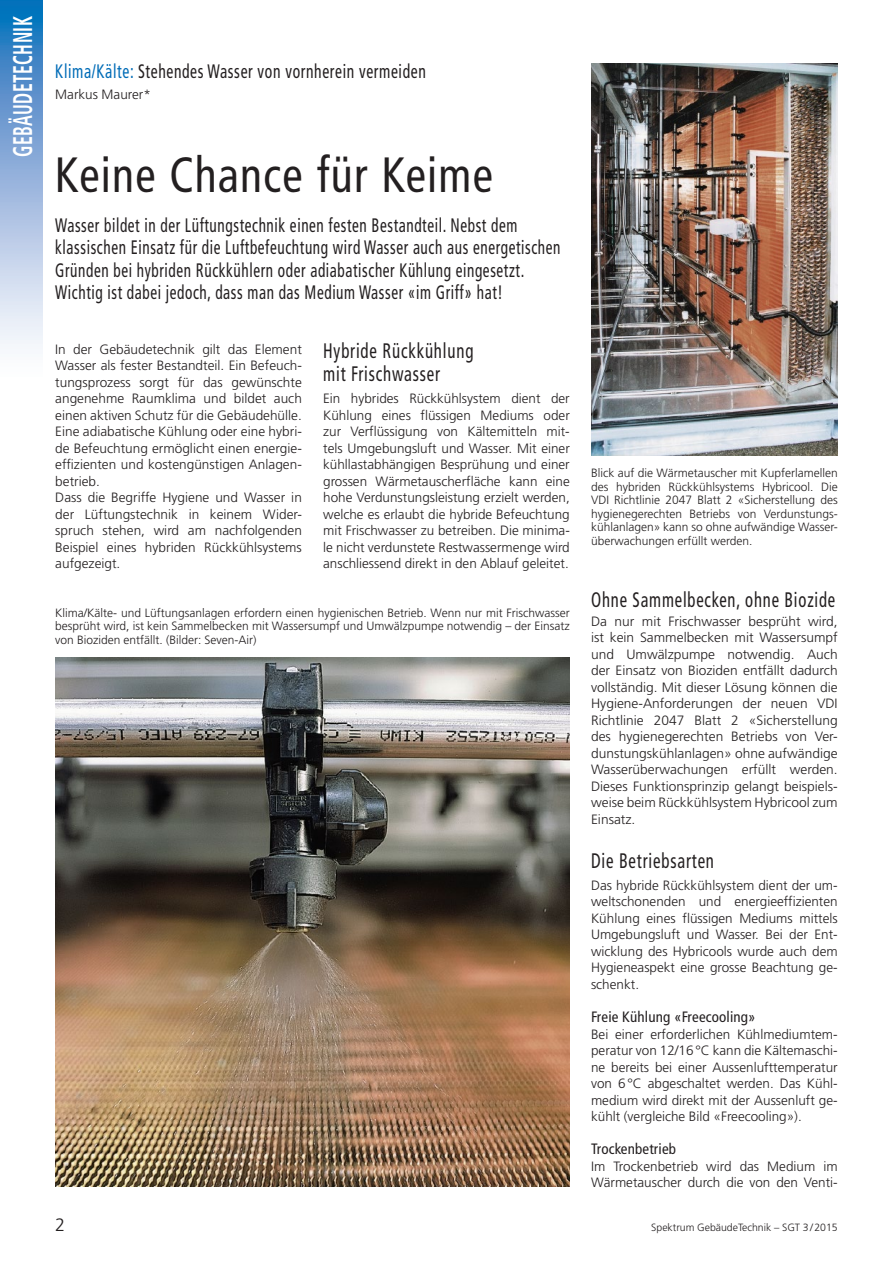
<style>
.page{position:relative;width:893px;height:1263px;background:#fff}
.page>*{position:absolute;margin:0;border:0;box-sizing:border-box;transform-origin:0 0}
.t1{font:condensed 49.5px "Frutiger";letter-spacing:.025em;color:#231f20;scale:.92 1}
.t2{font:700 condensed 27px "Frutiger";letter-spacing:.03em;color:#fff;scale:.65 1}
.t3{font:condensed 21px/22.5px "Frutiger";letter-spacing:.05em;color:#231f20;scale:.8 1}
.t4{font:condensed 21px "Frutiger";letter-spacing:.05em;color:#231f20;scale:.79 1}
.t5{font:condensed 19.5px/22.5px "Frutiger";letter-spacing:.04em;color:#231f20;scale:.78 1}
.t6{font:condensed 19.5px "Frutiger";letter-spacing:.04em;color:#231f20;scale:.8 1}
.t7{font:300 18px "Frutiger";color:#231f20}
.t8{font:condensed 15px "Frutiger";letter-spacing:.01em;color:#231f20}
.t9{font:300 13.5px/16.5px "Frutiger";color:#231f20;text-align:justify}
.t10{font:300 12px/13.5px "Frutiger";color:#231f20;text-align:justify}
.t11{font:300 10.5px "Frutiger";color:#231f20}
.s1{color:#006cb7}
</style>
<div class="page">
<svg style="left:0;top:0;width:43px;height:347px;background:#8ab1da"></svg>
<img style="left:55px;top:657px;width:515px;height:529px">
<img style="left:591px;top:64px;width:247px;height:391px">
<h2 class="t2" style="left:7px;top:157px;width:219px;rotate:-90deg">GEBÄUDETECHNIK</h2>
<h3 class="t6" style="left:55px;top:60px;width:465px"><span class="s1">Klima/Kälte:</span> Stehendes Wasser von vornherein vermeiden</h3>
<p class="t9" style="left:55px;top:86px;width:97px">Markus Maurer*</p>
<h1 class="t1" style="left:55px;top:146px;width:477px">Keine Chance für Keime</h1>
<p class="t5" style="left:55px;top:214px;width:649px">Wasser bildet in der Lüftungstechnik einen festen Bestandteil. Nebst dem klassischen Einsatz für die Luftbefeuchtung wird Wasser auch aus energetischen Gründen bei hybriden Rückkühlern oder adiabatischer Kühlung eingesetzt.<br>Wichtig ist dabei jedoch, dass man das Medium Wasser «im Griff» hat!</p>
<p class="t9" style="left:55px;top:341px;width:248px;text-align:left">In der Gebäudetechnik gilt das Element Wasser als fester Bestandteil. Ein Befeuch&shy;tungsprozess sorgt für das gewünschte angenehme Raumklima und bildet auch einen aktiven Schutz für die Gebäudehülle.<br>Eine adiabatische Kühlung oder eine hybri&shy;de Befeuchtung ermöglicht einen energie&shy;effizienten und kostengünstigen Anlagen&shy;betrieb.<br>Dass die Begriffe Hygiene und Wasser in der Lüftungstechnik in keinem Wider&shy;spruch stehen, wird am nachfolgenden Beispiel eines hybriden Rückkühlsystems aufgezeigt.</p>
<h3 class="t3" style="left:323px;top:340px;width:189px">Hybride Rückkühlung mit Frischwasser</h3>
<p class="t9" style="left:323px;top:390px;width:248px">Ein hybrides Rückkühlsystem dient der Kühlung eines flüssigen Mediums oder zur Verflüssigung von Kältemitteln mit&shy;tels Umgebungsluft und Wasser. Mit einer kühllastabhängigen Besprühung und einer grossen Wärmetauscherfläche kann eine hohe Verdunstungsleistung erzielt werden, welche es erlaubt die hybride Befeuchtung mit Frischwasser zu betreiben. Die minima&shy;le nicht verdunstete Restwassermenge wird anschliessend direkt in den Ablauf geleitet.</p>
<p class="t10" style="left:55px;top:606px;width:516px">Klima/Kälte- und Lüftungsanlagen erfordern einen hygienischen Betrieb. Wenn nur mit Frischwasser besprüht wird, ist kein Sammelbecken mit Wassersumpf und Umwälzpumpe notwendig – der Einsatz von Bioziden entfällt. (Bilder: Seven-Air)</p>
<p class="t10" style="left:591px;top:466px;width:248px">Blick auf die Wärmetauscher mit Kupferlamellen des hybriden Rückkühlsystems Hybricool. Die VDI Richtlinie 2047 Blatt 2 «Sicherstellung des hygienegerechten Betriebs von Verdunstungs&shy;kühlanlagen» kann so ohne aufwändige Wasser&shy;überwachungen erfüllt werden.</p>
<h3 class="t4" style="left:591px;top:587px;width:311px">Ohne Sammelbecken, ohne Biozide</h3>
<p class="t9" style="left:591px;top:613px;width:248px">Da nur mit Frischwasser besprüht wird, ist kein Sammelbecken mit Wassersumpf und Umwälzpumpe notwendig. Auch der Einsatz von Bioziden entfällt dadurch vollständig. Mit dieser Lösung können die Hygiene-Anforderungen der neuen VDI Richtlinie 2047 Blatt 2 «Sicherstellung des hygienegerechten Betriebs von Ver&shy;dunstungskühlanlagen» ohne aufwändige Wasserüberwachungen erfüllt werden.<br>Dieses Funktionsprinzip gelangt beispiels&shy;weise beim Rückkühlsystem Hybricool zum Einsatz.</p>
<h3 class="t3" style="left:591px;top:849px;width:155px">Die Betriebsarten</h3>
<p class="t9" style="left:591px;top:877px;width:248px">Das hybride Rückkühlsystem dient der um&shy;weltschonenden und energieeffizienten Kühlung eines flüssigen Mediums mittels Umgebungsluft und Wasser. Bei der Ent&shy;wicklung des Hybricools wurde auch dem Hygieneaspekt eine grosse Beachtung ge&shy;schenkt.</p>
<p class="t8" style="left:591px;top:1008px;width:166px">Freie Kühlung «Freecooling»</p>
<p class="t9" style="left:591px;top:1025px;width:248px">Bei einer erforderlichen Kühlmediumtem&shy;peratur von 12/16°C kann die Kältemaschi&shy;ne bereits bei einer Aussenlufttemperatur von 6°C abgeschaltet werden. Das Kühl&shy;medium wird direkt mit der Aussenluft ge&shy;kühlt (vergleiche Bild «Freecooling»).</p>
<p class="t8" style="left:591px;top:1140px;width:86px">Trockenbetrieb</p>
<p class="t9" style="left:591px;top:1157px;width:248px">Im Trockenbetrieb wird das Medium im<br>Wärmetauscher durch die von den Venti-</p>
<h3 class="t7" style="left:55px;top:1215px;width:12px">2</h3>
<p class="t11" style="left:651px;top:1221px;width:188px">Spektrum GebäudeTechnik – SGT 3/2015</p>
</div>
